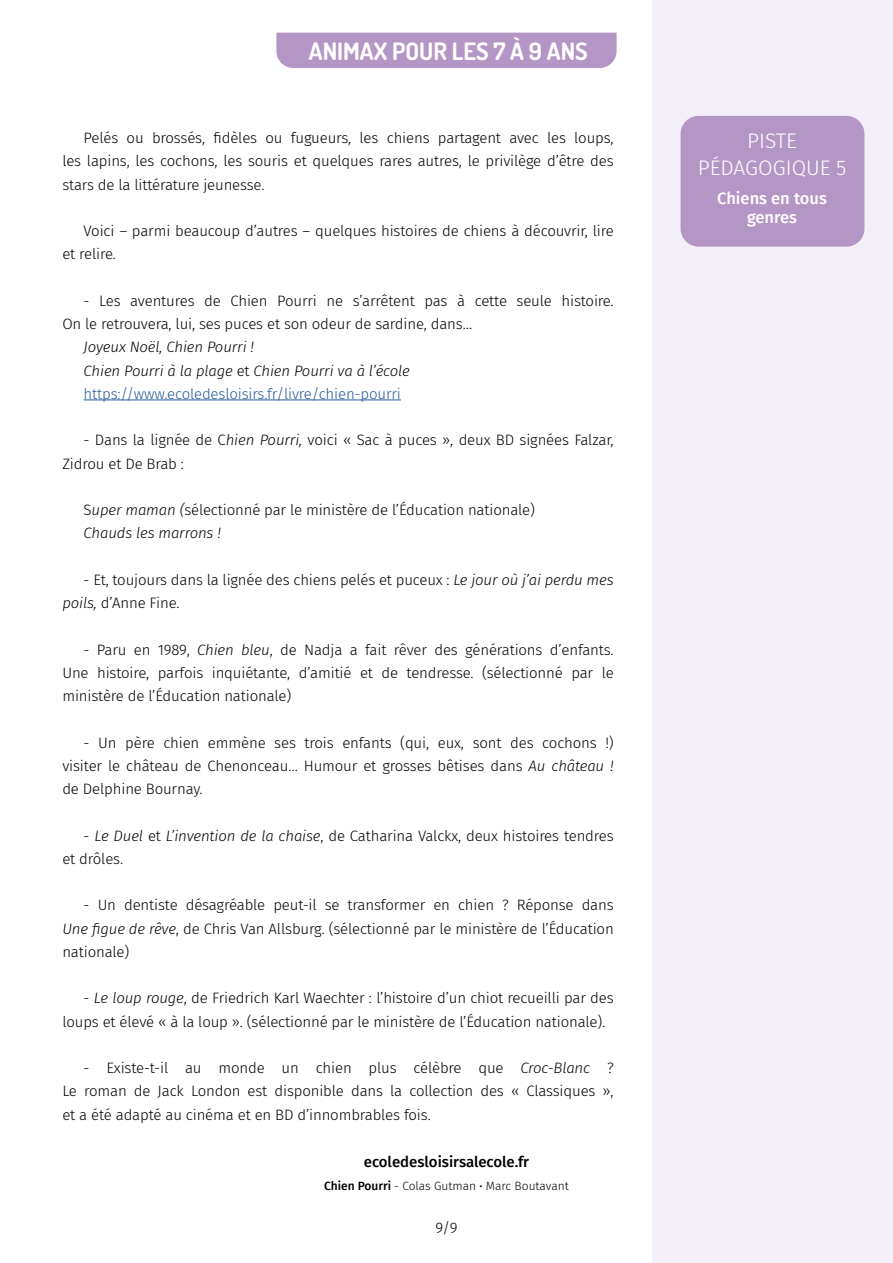
<style>
.page{position:relative;width:893px;height:1263px;background:#fff}
.page>*{position:absolute;margin:0;border:0;box-sizing:border-box;transform-origin:0 0}
.t1{font:700 24px "Dosis";color:#fff}
.t2{font:300 21px/27px "Fira Sans";color:#fff;text-align:center}
.t3{font:500 16.5px/19.8px "Fira Sans";color:#fff;text-align:center}
.t4{font:300 15px/23.2px "Fira Sans";letter-spacing:-.01em;color:#000}
.t5{font:italic 300 15px/23.2px "Fira Sans";letter-spacing:-.01em;color:#000}
.t6{font:500 15px "Fira Sans";color:#000}
.t7{font:300 12px "Fira Sans";color:#000}
.s1{font-style:normal}
.s2{font-style:normal;color:#275b9b}
.s3{font-style:italic}
.s4{font-weight:500}
</style>
<div class="page">
<div style="left:652px;top:0;width:241px;height:1263px;background:#f3eff8"></div>
<div style="left:276px;top:33px;width:341px;height:35px;background:#b496c6"></div>
<div style="left:680px;top:116px;width:184px;height:131px;background:#b496c6;border-radius:18px"></div>
<hr style="left:84px;top:400px;width:317px;height:1px;background:#275b9b">
<h1 class="t1" style="left:309px;top:35px;width:280px">ANIMAX POUR LES 7 À 9 ANS</h1>
<p class="t4" style="left:62px;top:126px;width:553px;text-align:justify;text-indent:21px">Pelés ou brossés, fidèles ou fugueurs, les chiens partagent avec les loups, les lapins, les cochons, les souris et quelques rares autres, le privilège d’être des stars de la littérature jeunesse.</p>
<p class="t4" style="left:62px;top:219px;width:553px;text-indent:21px">Voici – parmi beaucoup d’autres – quelques histoires de chiens à découvrir, lire et relire.</p>
<p class="t4" style="left:62px;top:289px;width:553px;text-indent:21px">- Les aventures de Chien Pourri ne s’arrêtent pas à cette seule histoire.<br>On le retrouvera, lui, ses puces et son odeur de sardine, dans…</p>
<p class="t5" style="left:84px;top:335px;width:328px">Joyeux Noël, Chien Pourri !<br>Chien Pourri à la plage <span class="s1">et</span> Chien Pourri va à l’école <span class="s2">https://www.ecoledesloisirs.fr/livre/chien-pourri</span></p>
<p class="t4" style="left:62px;top:428px;width:553px;text-indent:21px">- Dans la lignée de C<span class="s3">hien Pourri,</span> voici « Sac à puces », deux BD signées Falzar,<br>Zidrou et De Brab :</p>
<p class="t4" style="left:84px;top:498px;width:453px">S<span class="s3">uper maman (</span>sélectionné par le ministère de l’Éducation nationale)<br><span class="s3">Chauds les marrons !</span></p>
<p class="t4" style="left:62px;top:568px;width:553px;text-indent:21px">- Et, toujours dans la lignée des chiens pelés et puceux : <span class="s3">Le jour où j’ai perdu mes poils,</span> d’Anne Fine.</p>
<p class="t4" style="left:62px;top:638px;width:553px;text-align:justify;text-indent:21px">- Paru en 1989, <span class="s3">Chien bleu</span>, de Nadja a fait rêver des générations d’enfants.<br>Une histoire, parfois inquiétante, d’amitié et de tendresse. (sélectionné par le ministère de l’Éducation nationale)</p>
<p class="t4" style="left:62px;top:731px;width:553px;text-align:justify;text-indent:21px">- Un père chien emmène ses trois enfants (qui, eux, sont des cochons !) visiter le château de Chenonceau… Humour et grosses bêtises dans <span class="s3">Au château ! </span>de Delphine Bournay.</p>
<p class="t4" style="left:62px;top:824px;width:553px;text-indent:21px">- <span class="s3">Le Duel</span> et <span class="s3">L’invention de la chaise</span>, de Catharina Valckx, deux histoires tendres et drôles.</p>
<p class="t4" style="left:62px;top:893px;width:553px;text-align:justify;text-indent:21px">- Un dentiste désagréable peut-il se transformer en chien ? Réponse dans <span class="s3">Une figue de rêve</span>, de Chris Van Allsburg. (sélectionné par le ministère de l’Éducation nationale)</p>
<p class="t4" style="left:62px;top:986px;width:553px;text-indent:21px">- <span class="s3">Le loup rouge</span>, de Friedrich Karl Waechter : l’histoire d’un chiot recueilli par des loups et élevé « à la loup ». (sélectionné par le ministère de l’Éducation nationale).</p>
<p class="t4" style="left:62px;top:1056px;width:553px;text-align:justify;text-indent:21px">- Existe-t-il au monde un chien plus célèbre que <span class="s3">Croc-Blanc</span> ?<br>Le roman de Jack London est disponible dans la collection des « Classiques », et a été adapté au cinéma et en BD d’innombrables fois.</p>
<p class="t6" style="left:364px;top:1150px;width:167px">ecoledesloisirsalecole.fr</p>
<p class="t7" style="left:324px;top:1177px;width:246px"><span class="s4">Chien Pourri</span> - Colas Gutman <span class="s4">·</span> Marc Boutavant</p>
<p class="t4" style="left:435px;top:1216px;width:24px">9/9</p>
<h2 class="t2" style="left:698px;top:127px;width:150px">PISTE<br>PÉDAGOGIQUE 5</h2>
<p class="t3" style="left:717px;top:187px;width:111px">Chiens en tous genres</p>
</div>
